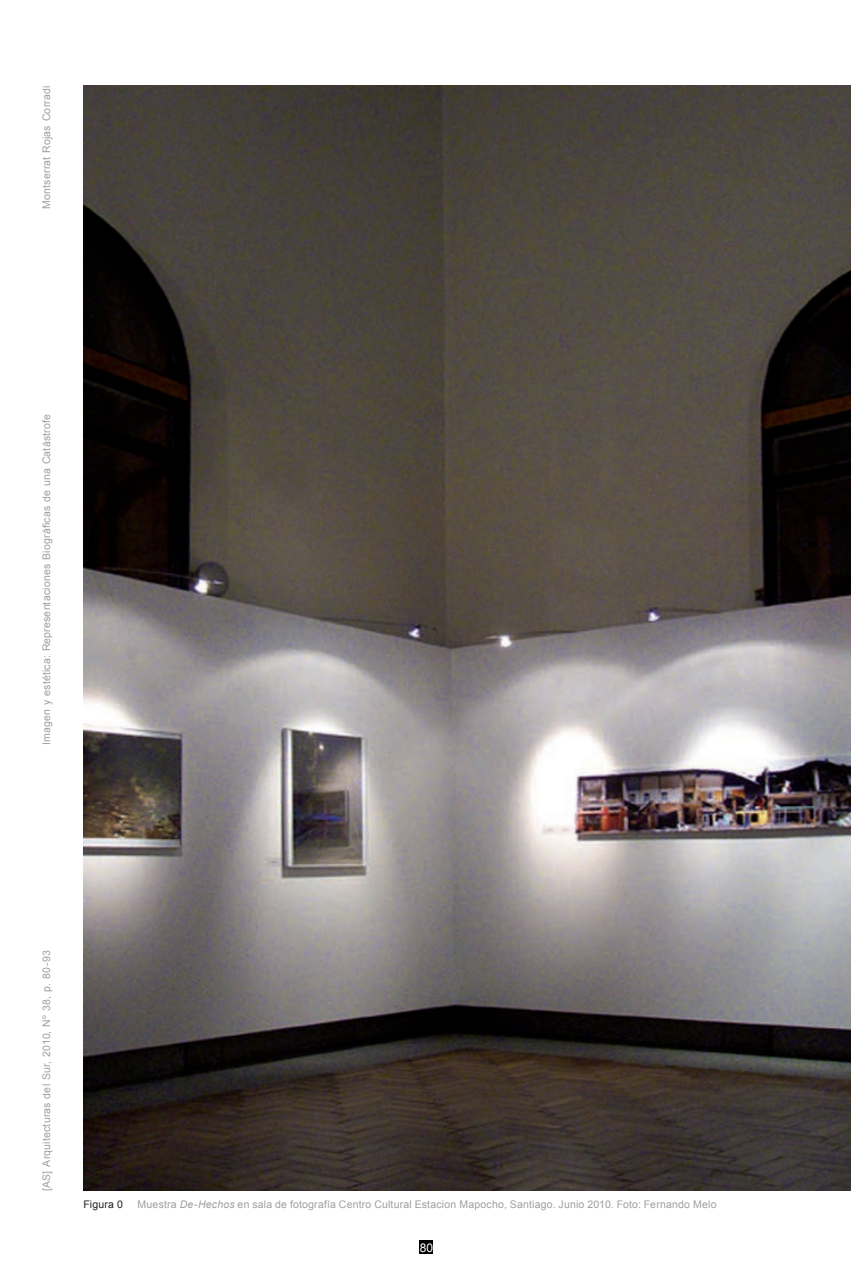
<style>
.page{position:relative;width:851px;height:1276px;background:#fff}
.page>*{position:absolute;margin:0;border:0;box-sizing:border-box;transform-origin:0 0}
.t1{font:12px "Arial";color:#fff}
.t2{font:10.5px "Arial";letter-spacing:.02em;color:#9d9fa2}
.t3{font:10.5px "Arial";letter-spacing:.015em;color:#231f20}
.s1{font-style:italic}
</style>
<div class="page">
<div style="left:419px;top:1240px;width:14px;height:14px;background:#000"></div>
<img style="left:83px;top:85px;width:767px;height:1106px">
<p class="t2" style="left:40px;top:209px;width:125px;rotate:-90deg">Montserrat Rojas Corradi</p>
<p class="t2" style="left:40px;top:745px;width:332px;rotate:-90deg">Imagen y estética: Representaciones Biográficas de una Catástrofe</p>
<p class="t2" style="left:40px;top:1191px;width:242px;rotate:-90deg">[AS] Arquitecturas del Sur, 2010, Nº 38, p. 80-93</p>
<p class="t3" style="left:83px;top:1197px;width:41px">Figura 0</p>
<p class="t2" style="left:137px;top:1197px;width:580px">Muestra <span class="s1">De-Hechos</span> en sala de fotografía Centro Cultural Estacion Mapocho, Santiago. Junio 2010. Foto: Fernando Melo</p>
<p class="t1" style="left:420px;top:1239px;width:15px">80</p>
</div>
